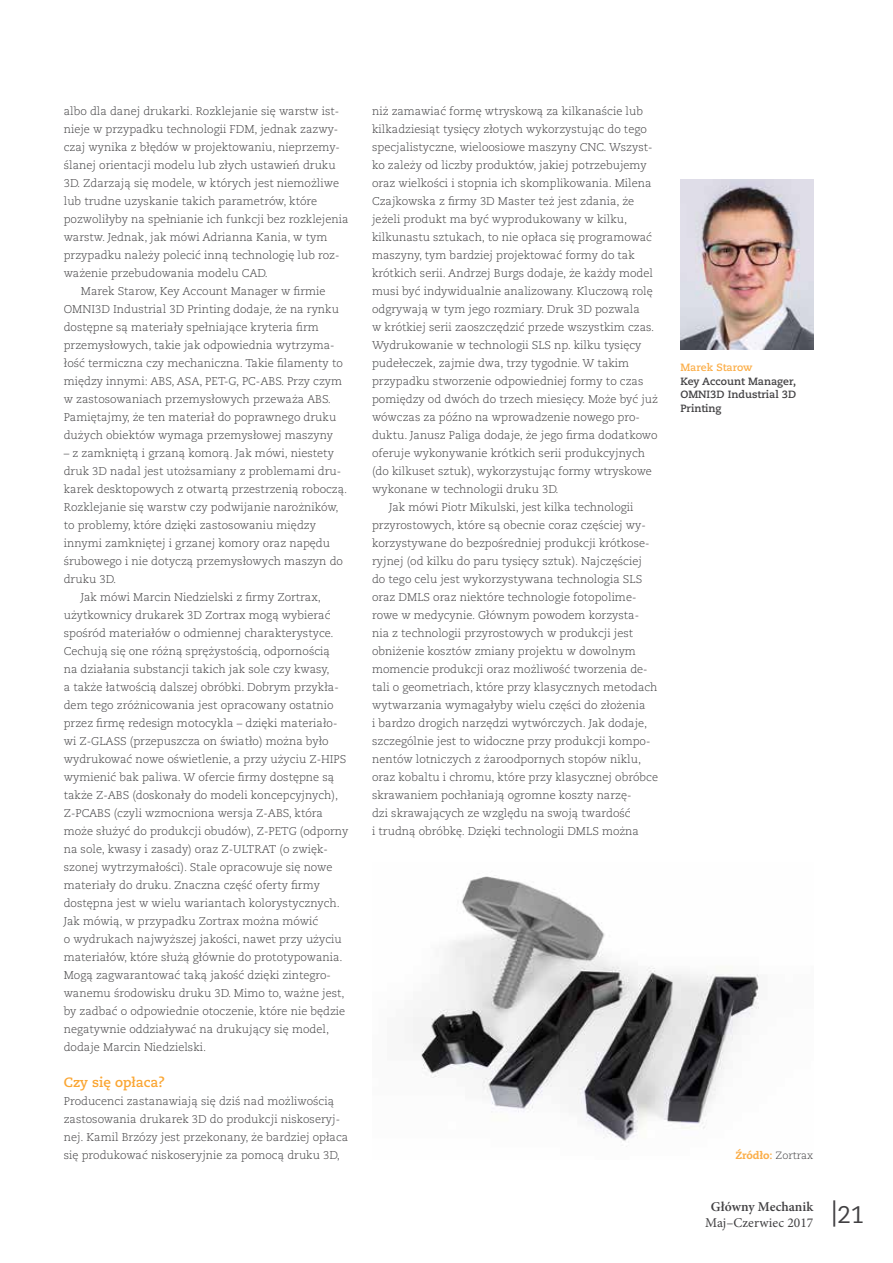
<style>
.page{position:relative;width:893px;height:1263px;background:#fff}
.page>*{position:absolute;margin:0;border:0;box-sizing:border-box;transform-origin:0 0}
.t1{font:24px "Caecilia CE";color:#414042}
.t2{font:13.5px "Minion Pro";letter-spacing:.005em;color:#414042}
.t3{font:600 13.5px "Minion Pro";letter-spacing:.005em;color:#414042}
.t4{font:700 13.5px "Caecilia CE";color:#faa634}
.t5{font:300 11.25px/18px "Caecilia CE";color:#414042}
.t6{font:700 10.5px/13.5px "Caecilia CE";color:#414042;text-align:justify}
.t7{font:300 10.5px "Caecilia CE";color:#414042}
.t8{font:700 10.5px "Caecilia CE";color:#fbae49}
.s1{font-weight:800;color:#fbae49}
.s2{font-weight:700;color:#fbae49}
.s3{font-size:26.25px}
</style>
<div class="page">
<img style="left:680px;top:179px;width:133px;height:171px">
<img style="left:413px;top:876px;width:346px;height:271px">
<p class="t5" style="left:64px;top:102px;width:277px">albo dla danej drukarki. Rozklejanie się warstw ist-</p>
<p class="t5" style="left:64px;top:120px;width:276px">nieje w przypadku technologii FDM, jednak zazwy-</p>
<p class="t5" style="left:64px;top:138px;width:278px">czaj wynika z błędów w projektowaniu, nieprzemy-</p>
<p class="t5" style="left:64px;top:156px;width:273px">ślanej orientacji modelu lub złych ustawień druku</p>
<p class="t5" style="left:64px;top:174px;width:277px">3D. Zdarzają się modele, w których jest niemożliwe</p>
<p class="t5" style="left:64px;top:192px;width:255px">lub trudne uzyskanie takich parametrów, które</p>
<p class="t5" style="left:64px;top:210px;width:286px">pozwoliłyby na spełnianie ich funkcji bez rozklejenia</p>
<p class="t5" style="left:64px;top:228px;width:265px">warstw. Jednak, jak mówi Adrianna Kania, w tym</p>
<p class="t5" style="left:64px;top:246px;width:277px">przypadku należy polecić inną technologię lub roz-</p>
<p class="t5" style="left:64px;top:264px;width:206px">ważenie przebudowania modelu CAD.</p>
<p class="t5" style="left:81px;top:282px;width:246px">Marek Starow, Key Account Manager w firmie</p>
<p class="t5" style="left:64px;top:300px;width:277px">OMNI3D Industrial 3D Printing dodaje, że na rynku</p>
<p class="t5" style="left:64px;top:318px;width:257px">dostępne są materiały spełniające kryteria firm</p>
<p class="t5" style="left:64px;top:336px;width:272px">przemysłowych, takie jak odpowiednia wytrzyma-</p>
<p class="t5" style="left:64px;top:354px;width:281px">łość termiczna czy mechaniczna. Takie filamenty to</p>
<p class="t5" style="left:64px;top:372px;width:280px">między innymi: ABS, ASA, PET-G, PC-ABS. Przy czym</p>
<p class="t5" style="left:64px;top:390px;width:269px">w zastosowaniach przemysłowych przeważa ABS.</p>
<p class="t5" style="left:64px;top:408px;width:274px">Pamiętajmy, że ten materiał do poprawnego druku</p>
<p class="t5" style="left:64px;top:426px;width:271px">dużych obiektów wymaga przemysłowej maszyny</p>
<p class="t5" style="left:64px;top:444px;width:272px">– z zamkniętą i grzaną komorą. Jak mówi, niestety</p>
<p class="t5" style="left:64px;top:462px;width:279px">druk 3D nadal jest utożsamiany z problemami dru-</p>
<p class="t5" style="left:64px;top:480px;width:285px">karek desktopowych z otwartą przestrzenią roboczą.</p>
<p class="t5" style="left:64px;top:498px;width:276px">Rozklejanie się warstw czy podwijanie narożników,</p>
<p class="t5" style="left:64px;top:516px;width:254px">to problemy, które dzięki zastosowaniu między</p>
<p class="t5" style="left:64px;top:534px;width:268px">innymi zamkniętej i grzanej komory oraz napędu</p>
<p class="t5" style="left:64px;top:552px;width:281px">śrubowego i nie dotyczą przemysłowych maszyn do</p>
<p class="t5" style="left:64px;top:570px;width:54px">druku 3D.</p>
<p class="t5" style="left:81px;top:588px;width:242px">Jak mówi Marcin Niedzielski z firmy Zortrax,</p>
<p class="t5" style="left:64px;top:606px;width:268px">użytkownicy drukarek 3D Zortrax mogą wybierać</p>
<p class="t5" style="left:64px;top:624px;width:271px">spośród materiałów o odmiennej charakterystyce.</p>
<p class="t5" style="left:64px;top:642px;width:268px">Cechują się one różną sprężystością, odpornością</p>
<p class="t5" style="left:64px;top:660px;width:267px">na działania substancji takich jak sole czy kwasy,</p>
<p class="t5" style="left:64px;top:678px;width:276px">a także łatwością dalszej obróbki. Dobrym przykła-</p>
<p class="t5" style="left:64px;top:696px;width:271px">dem tego zróżnicowania jest opracowany ostatnio</p>
<p class="t5" style="left:64px;top:714px;width:275px">przez firmę redesign motocykla – dzięki materiało-</p>
<p class="t5" style="left:64px;top:732px;width:266px">wi Z-GLASS (przepuszcza on światło) można było</p>
<p class="t5" style="left:64px;top:750px;width:284px">wydrukować nowe oświetlenie, a przy użyciu Z-HIPS</p>
<p class="t5" style="left:64px;top:768px;width:272px">wymienić bak paliwa. W ofercie firmy dostępne są</p>
<p class="t5" style="left:64px;top:786px;width:276px">także Z-ABS (doskonały do modeli koncepcyjnych),</p>
<p class="t5" style="left:64px;top:804px;width:261px">Z-PCABS (czyli wzmocniona wersja Z-ABS, która</p>
<p class="t5" style="left:64px;top:822px;width:286px">może służyć do produkcji obudów), Z-PETG (odporny</p>
<p class="t5" style="left:64px;top:840px;width:266px">na sole, kwasy i zasady) oraz Z-ULTRAT (o zwięk-</p>
<p class="t5" style="left:64px;top:858px;width:270px">szonej wytrzymałości). Stale opracowuje się nowe</p>
<p class="t5" style="left:64px;top:876px;width:258px">materiały do druku. Znaczna część oferty firmy</p>
<p class="t5" style="left:64px;top:894px;width:278px">dostępna jest w wielu wariantach kolorystycznych.</p>
<p class="t5" style="left:64px;top:912px;width:256px">Jak mówią, w przypadku Zortrax można mówić</p>
<p class="t5" style="left:64px;top:930px;width:280px">o wydrukach najwyższej jakości, nawet przy użyciu</p>
<p class="t5" style="left:64px;top:948px;width:280px">materiałów, które służą głównie do prototypowania.</p>
<p class="t5" style="left:64px;top:966px;width:269px">Mogą zagwarantować taką jakość dzięki zintegro-</p>
<p class="t5" style="left:64px;top:984px;width:282px">wanemu środowisku druku 3D. Mimo to, ważne jest,</p>
<p class="t5" style="left:64px;top:1002px;width:283px">by zadbać o odpowiednie otoczenie, które nie będzie</p>
<p class="t5" style="left:64px;top:1020px;width:267px">negatywnie oddziaływać na drukujący się model,</p>
<p class="t5" style="left:64px;top:1038px;width:144px">dodaje Marcin Niedzielski.</p>
<p class="t4" style="left:64px;top:1073px;width:103px">Czy się opłaca?</p>
<p class="t5" style="left:64px;top:1092px;width:286px">Producenci zastanawiają się dziś nad możliwością zastosowania drukarek 3D do produkcji niskoseryj&shy;nej. Kamil Brzózy jest przekonany, że bardziej opłaca się produkować niskoseryjnie za pomocą druku 3D,</p>
<p class="t5" style="left:372px;top:102px;width:273px">niż zamawiać formę wtryskową za kilkanaście lub</p>
<p class="t5" style="left:372px;top:120px;width:276px">kilkadziesiąt tysięcy złotych wykorzystując do tego</p>
<p class="t5" style="left:372px;top:138px;width:282px">specjalistyczne, wieloosiowe maszyny CNC. Wszyst-</p>
<p class="t5" style="left:372px;top:156px;width:276px">ko zależy od liczby produktów, jakiej potrzebujemy</p>
<p class="t5" style="left:372px;top:174px;width:281px">oraz wielkości i stopnia ich skomplikowania. Milena</p>
<p class="t5" style="left:372px;top:192px;width:264px">Czajkowska z firmy 3D Master też jest zdania, że</p>
<p class="t5" style="left:372px;top:210px;width:257px">jeżeli produkt ma być wyprodukowany w kilku,</p>
<p class="t5" style="left:372px;top:228px;width:282px">kilkunastu sztukach, to nie opłaca się programować</p>
<p class="t5" style="left:372px;top:246px;width:264px">maszyny, tym bardziej projektować formy do tak</p>
<p class="t5" style="left:372px;top:264px;width:282px">krótkich serii. Andrzej Burgs dodaje, że każdy model</p>
<p class="t5" style="left:372px;top:282px;width:282px">musi być indywidualnie analizowany. Kluczową rolę</p>
<p class="t5" style="left:372px;top:300px;width:269px">odgrywają w tym jego rozmiary. Druk 3D pozwala</p>
<p class="t5" style="left:372px;top:318px;width:284px">w krótkiej serii zaoszczędzić przede wszystkim czas.</p>
<p class="t5" style="left:372px;top:336px;width:271px">Wydrukowanie w technologii SLS np. kilku tysięcy</p>
<p class="t5" style="left:372px;top:354px;width:259px">pudełeczek, zajmie dwa, trzy tygodnie. W takim</p>
<p class="t5" style="left:372px;top:372px;width:273px">przypadku stworzenie odpowiedniej formy to czas</p>
<p class="t5" style="left:372px;top:390px;width:287px">pomiędzy od dwóch do trzech miesięcy. Może być już</p>
<p class="t5" style="left:372px;top:408px;width:269px">wówczas za późno na wprowadzenie nowego pro-</p>
<p class="t5" style="left:372px;top:426px;width:287px">duktu. Janusz Paliga dodaje, że jego firma dodatkowo</p>
<p class="t5" style="left:372px;top:444px;width:275px">oferuje wykonywanie krótkich serii produkcyjnych</p>
<p class="t5" style="left:372px;top:462px;width:281px">(do kilkuset sztuk), wykorzystując formy wtryskowe</p>
<p class="t5" style="left:372px;top:480px;width:188px">wykonane w technologii druku 3D.</p>
<p class="t5" style="left:389px;top:498px;width:246px">Jak mówi Piotr Mikulski, jest kilka technologii</p>
<p class="t5" style="left:372px;top:516px;width:275px">przyrostowych, które są obecnie coraz częściej wy-</p>
<p class="t5" style="left:372px;top:534px;width:279px">korzystywane do bezpośredniej produkcji krótkose-</p>
<p class="t5" style="left:372px;top:552px;width:271px">ryjnej (od kilku do paru tysięcy sztuk). Najczęściej</p>
<p class="t5" style="left:372px;top:570px;width:272px">do tego celu jest wykorzystywana technologia SLS</p>
<p class="t5" style="left:372px;top:588px;width:266px">oraz DMLS oraz niektóre technologie fotopolime-</p>
<p class="t5" style="left:372px;top:606px;width:268px">rowe w medycynie. Głównym powodem korzysta-</p>
<p class="t5" style="left:372px;top:624px;width:263px">nia z technologii przyrostowych w produkcji jest</p>
<p class="t5" style="left:372px;top:642px;width:265px">obniżenie kosztów zmiany projektu w dowolnym</p>
<p class="t5" style="left:372px;top:660px;width:277px">momencie produkcji oraz możliwość tworzenia de-</p>
<p class="t5" style="left:372px;top:678px;width:287px">tali o geometriach, które przy klasycznych metodach</p>
<p class="t5" style="left:372px;top:696px;width:275px">wytwarzania wymagałyby wielu części do złożenia</p>
<p class="t5" style="left:372px;top:714px;width:277px">i bardzo drogich narzędzi wytwórczych. Jak dodaje,</p>
<p class="t5" style="left:372px;top:732px;width:280px">szczególnie jest to widoczne przy produkcji kompo-</p>
<p class="t5" style="left:372px;top:750px;width:271px">nentów lotniczych z żaroodpornych stopów niklu,</p>
<p class="t5" style="left:372px;top:768px;width:287px">oraz kobaltu i chromu, które przy klasycznej obróbce</p>
<p class="t5" style="left:372px;top:786px;width:261px">skrawaniem pochłaniają ogromne koszty narzę-</p>
<p class="t5" style="left:372px;top:804px;width:260px">dzi skrawających ze względu na swoją twardość</p>
<p class="t5" style="left:372px;top:822px;width:268px">i trudną obróbkę. Dzięki technologii DMLS można</p>
<p class="t8" style="left:680px;top:360px;width:74px">Marek Starow</p>
<p class="t6" style="left:680px;top:374px;width:117px">Key Account Manager, OMNI3D Industrial 3D Printing</p>
<p class="t7" style="left:735px;top:1148px;width:79px"><span class="s1">Źródło</span><span class="s2">:</span> Zortrax</p>
<p class="t3" style="left:711px;top:1197px;width:104px">Główny Mechanik</p>
<p class="t2" style="left:705px;top:1214px;width:110px">Maj–Czerwiec 2017</p>
<h1 class="t1" style="left:831px;top:1198px;width:34px"><span class="s3">|</span>21</h1>
</div>
